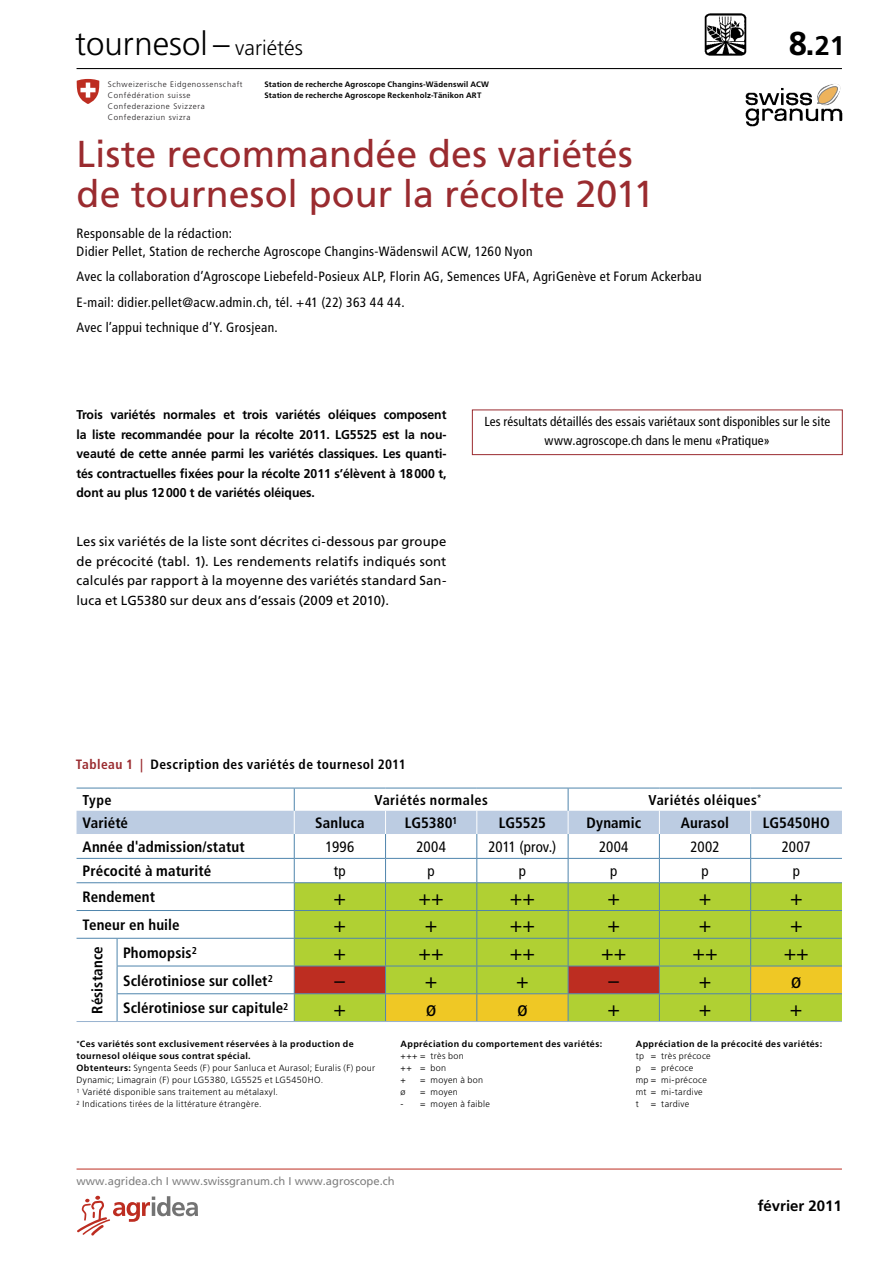
<style>
.page{position:relative;width:893px;height:1263px;background:#fff}
.page>*{position:absolute;margin:0;border:0;box-sizing:border-box;transform-origin:0 0}
.t1{font:37.5px/40.5px "Frutiger LT Std";color:#9a2b2f}
.t2{font:300 33px "Frutiger LT Std";color:#000}
.t3{font:700 33px "Frutiger LT Std";color:#000}
.t4{font:condensed 21px "Frutiger LT Std";color:#000}
.t5{font:700 condensed 15px "Frutiger LT Std";letter-spacing:.005em;color:#000}
.t6{font:condensed 15px "Frutiger LT Std";color:#000}
.t7{font:700 15px "Frutiger LT Std";color:#000}
.t8{font:700 condensed 14.25px "Frutiger LT Std";letter-spacing:.03em;color:#000}
.t9{font:condensed 13.5px/25.5px "Frutiger LT Std";letter-spacing:.03em;color:#000}
.t10{font:700 condensed 13.5px "Frutiger LT Std";letter-spacing:.03em;color:#000}
.t11{font:13.2px/19.5px "Frutiger LT Std";letter-spacing:.01em;color:#000;text-align:justify}
.t12{font:condensed 13.2px/19.5px "Frutiger LT Std";letter-spacing:.01em;color:#000;text-align:center}
.t13{font:700 12.75px/19.5px "Frutiger LT Std";letter-spacing:-.005em;color:#000;text-align:justify;scale:.96 1}
.t14{font:11.25px "Frutiger LT Std";color:#808080}
.t15{font:300 9px/12px "Frutiger LT Std";letter-spacing:.035em;color:#000}
.t16{font:700 9px "Frutiger LT Std";letter-spacing:.045em;color:#000}
.t17{font:700 7.95px/10.9px "Frutiger LT Std";letter-spacing:.015em;color:#191619}
.t18{font:300 7.95px/10.9px "Frutiger LT Std";letter-spacing:.08em;color:#1a1719}
.t19{font:700 7.8px/10.9px "Frutiger LT Std";letter-spacing:.025em;color:#000}
.s1{font-size:21px}
.s2{font-size:27px}
.s3{color:#191719}
.s4{color:#9a2b2f}
.s5{font-weight:700}
</style>
<div class="page">
<img style="left:745px;top:84px;width:98px;height:42px">
<hr style="left:77px;top:68px;width:765px;height:1px;background:#000">
<svg style="left:76px;top:79px;width:24px;height:25px"></svg>
<img style="left:704px;top:13px;width:43px;height:43px">
<hr style="left:77px;top:1021px;width:40px;height:1px;background:#98b2cf">
<hr style="left:117px;top:1021px;width:177px;height:1px;background:#98b2cf">
<hr style="left:294px;top:1021px;width:92px;height:1px;background:#98b2cf">
<hr style="left:386px;top:1021px;width:91px;height:1px;background:#98b2cf">
<hr style="left:477px;top:1021px;width:91px;height:1px;background:#98b2cf">
<hr style="left:568px;top:1021px;width:91px;height:1px;background:#98b2cf">
<hr style="left:659px;top:1021px;width:92px;height:1px;background:#98b2cf">
<hr style="left:751px;top:1021px;width:91px;height:1px;background:#98b2cf">
<svg style="left:77px;top:788px;width:765px;height:233px"></svg>
<div style="left:472px;top:410px;width:371px;height:45px;border:1px solid #9a2b2f"></div>
<svg style="left:77px;top:1196px;width:121px;height:39px"></svg>
<hr style="left:77px;top:1169px;width:765px;height:1px;background:#bd2d21">
<h2 class="t2" style="left:75px;top:24px;width:229px">tournesol – <span class="s1">variétés</span></h2>
<h2 class="t3" style="left:789px;top:24px;width:57px">8.<span class="s2">21</span></h2>
<p class="t19" style="left:264px;top:78px;width:226px">Station de recherche Agroscope Changins-Wädenswil ACW<br>Station de recherche Agroscope Reckenholz-Tänikon ART</p>
<p class="t18" style="left:108px;top:78px;width:136px">Schweizerische Eidgenossenschaft<br>Confédération suisse<br>Confederazione Svizzera<br>Confederaziun svizra</p>
<p class="t17" style="left:264px;top:78px;width:218px">Forschungsanstalt Agroscope Changins-Wädenswil ACW<br>Forschungsanstalt Agroscope <span class="s3">Reckenholz-Tänikon ART</span></p>
<h1 class="t1" style="left:77px;top:133px;width:579px">Liste recommandée des variétés de tournesol pour la récolte 2011</h1>
<h3 class="t9" style="left:77px;top:224px;width:457px;line-height:18px">Responsable de la rédaction:<br>Didier Pellet, Station de recherche Agroscope Changins-Wädenswil ACW, 1260 Nyon</h3>
<h3 class="t9" style="left:77px;top:264px;width:627px">Avec la collaboration d’Agroscope Liebefeld-Posieux ALP, Florin AG, Semences UFA, AgriGenève et Forum Ackerbau<br>E-mail: didier.pellet@acw.admin.ch, tél. +41 (22) 363 44 44.<br>Avec l’appui technique d’Y. Grosjean.</h3>
<p class="t13" style="left:77px;top:405px;width:387px">Trois variétés normales et trois variétés oléiques composent la liste recommandée pour la récolte 2011. LG5525 est la nou&shy;veauté de cette année parmi les variétés classiques. Les quanti&shy;tés contractuelles fixées pour la récolte 2011 s’élèvent à 18000 t, dont au plus 12000 t de variétés oléiques.</p>
<p class="t11" style="left:77px;top:532px;width:371px">Les six variétés de la liste sont décrites ci-dessous par groupe de précocité (tabl. 1). Les rendements relatifs indiqués sont calculés par rapport à la moyenne des variétés standard San&shy;luca et LG5380 sur deux ans d’essais (2009 et 2010).</p>
<h3 class="t12" style="left:484px;top:412px;width:347px">Les résultats détaillés des essais variétaux sont disponibles sur le site www.agroscope.ch dans le menu «Pratique»</h3>
<h3 class="t10" style="left:76px;top:756px;width:331px"><span class="s4">Tableau 1 |</span> Description des variétés de tournesol 2011</h3>
<h3 class="t8" style="left:83px;top:791px;width:31px">Type</h3>
<h3 class="t8" style="left:374px;top:791px;width:115px">Variétés normales</h3>
<h3 class="t8" style="left:648px;top:791px;width:115px">Variétés oléiques<sup>*</sup></h3>
<h3 class="t5" style="left:83px;top:814px;width:47px">Variété</h3>
<h3 class="t5" style="left:315px;top:814px;width:51px">Sanluca</h3>
<h3 class="t5" style="left:405px;top:814px;width:54px">LG5380<sup>1</sup></h3>
<h3 class="t5" style="left:499px;top:814px;width:48px">LG5525</h3>
<h3 class="t5" style="left:586px;top:814px;width:56px">Dynamic</h3>
<h3 class="t5" style="left:681px;top:814px;width:50px">Aurasol</h3>
<h3 class="t5" style="left:763px;top:814px;width:69px">LG5450HO</h3>
<h3 class="t5" style="left:83px;top:838px;width:164px">Année d'admission/statut</h3>
<h3 class="t6" style="left:326px;top:838px;width:30px">1996</h3>
<h3 class="t6" style="left:416px;top:838px;width:31px">2004</h3>
<h3 class="t6" style="left:489px;top:838px;width:69px">2011 (prov.)</h3>
<h3 class="t6" style="left:599px;top:838px;width:31px">2004</h3>
<h3 class="t6" style="left:691px;top:838px;width:30px">2002</h3>
<h3 class="t6" style="left:782px;top:838px;width:30px">2007</h3>
<h3 class="t5" style="left:83px;top:862px;width:130px">Précocité à maturité</h3>
<h3 class="t6" style="left:334px;top:862px;width:13px">tp</h3>
<h3 class="t6" style="left:428px;top:862px;width:9px">p</h3>
<h3 class="t6" style="left:519px;top:862px;width:9px">p</h3>
<h3 class="t6" style="left:610px;top:862px;width:9px">p</h3>
<h3 class="t6" style="left:701px;top:862px;width:9px">p</h3>
<h3 class="t6" style="left:793px;top:862px;width:9px">p</h3>
<h3 class="t5" style="left:83px;top:888px;width:74px">Rendement</h3>
<h3 class="t4" style="left:334px;top:885px;width:14px">+</h3>
<h3 class="t4" style="left:419px;top:885px;width:27px">++</h3>
<h3 class="t4" style="left:510px;top:885px;width:27px">++</h3>
<h3 class="t4" style="left:607px;top:885px;width:14px">+</h3>
<h3 class="t4" style="left:699px;top:885px;width:14px">+</h3>
<h3 class="t4" style="left:790px;top:885px;width:14px">+</h3>
<h3 class="t5" style="left:83px;top:916px;width:99px">Teneur en huile</h3>
<h3 class="t4" style="left:334px;top:913px;width:14px">+</h3>
<h3 class="t4" style="left:425px;top:913px;width:14px">+</h3>
<h3 class="t4" style="left:510px;top:913px;width:27px">++</h3>
<h3 class="t4" style="left:607px;top:913px;width:14px">+</h3>
<h3 class="t4" style="left:699px;top:913px;width:14px">+</h3>
<h3 class="t4" style="left:790px;top:913px;width:14px">+</h3>
<h3 class="t5" style="left:88px;top:1014px;width:69px;rotate:-90deg">Résistance</h3>
<h3 class="t5" style="left:123px;top:944px;width:75px">Phomopsis<sup>2</sup></h3>
<h3 class="t4" style="left:334px;top:940px;width:14px">+</h3>
<h3 class="t4" style="left:419px;top:940px;width:27px">++</h3>
<h3 class="t4" style="left:510px;top:940px;width:27px">++</h3>
<h3 class="t4" style="left:601px;top:940px;width:27px">++</h3>
<h3 class="t4" style="left:692px;top:940px;width:27px">++</h3>
<h3 class="t4" style="left:784px;top:940px;width:27px">++</h3>
<h3 class="t5" style="left:123px;top:971px;width:151px">Sclérotiniose sur collet<sup>2</sup></h3>
<h3 class="t4" style="left:335px;top:968px;width:12px">–</h3>
<h3 class="t4" style="left:425px;top:968px;width:14px">+</h3>
<h3 class="t4" style="left:516px;top:968px;width:14px">+</h3>
<h3 class="t4" style="left:608px;top:968px;width:12px">–</h3>
<h3 class="t4" style="left:699px;top:968px;width:14px">+</h3>
<h3 class="t4" style="left:791px;top:968px;width:12px">ø</h3>
<h3 class="t5" style="left:123px;top:999px;width:167px">Sclérotiniose sur capitule<sup>2</sup></h3>
<h3 class="t4" style="left:334px;top:996px;width:14px">+</h3>
<h3 class="t4" style="left:426px;top:996px;width:12px">ø</h3>
<h3 class="t4" style="left:517px;top:996px;width:12px">ø</h3>
<h3 class="t4" style="left:607px;top:996px;width:14px">+</h3>
<h3 class="t4" style="left:699px;top:996px;width:14px">+</h3>
<h3 class="t4" style="left:790px;top:996px;width:14px">+</h3>
<p class="t16" style="left:401px;top:1038px;width:203px">Appréciation du comportement des variétés:</p>
<p class="t15" style="left:401px;top:1050px;width:65px">+++ = très bon ++ = bon<br>+</p>
<p class="t15" style="left:77px;top:1038px;width:300px"><sup>*</sup><span class="s5">Ces variétés sont exclusivement réservées à la production de tournesol oléique sous contrat spécial.<br>Obtenteurs:</span> Syngenta Seeds (F) pour Sanluca et Aurasol; Euralis (F) pour Dynamic; Limagrain (F) pour LG5380, LG5525 et LG5450HO.<br><sup>1</sup> Variété disponible sans traitement au métalaxyl.<br><sup>2</sup> Indications tirées de la littérature étrangère.</p>
<p class="t16" style="left:636px;top:1038px;width:188px">Appréciation de la précocité des variétés:</p>
<p class="t15" style="left:636px;top:1050px;width:77px">tp = très précoce p = précoce<br>mp = mi-précoce mt = mi-tardive<br>t</p>
<p class="t15" style="left:420px;top:1074px;width:65px">= moyen à bon</p>
<p class="t15" style="left:401px;top:1086px;width:7px">ø</p>
<p class="t15" style="left:420px;top:1086px;width:39px">= moyen</p>
<p class="t15" style="left:401px;top:1098px;width:91px">- = moyen à faible</p>
<p class="t15" style="left:651px;top:1098px;width:40px">= tardive</p>
<p class="t14" style="left:77px;top:1175px;width:320px">www.agridea.ch I www.swissgranum.ch I www.agroscope.ch</p>
<h3 class="t7" style="left:758px;top:1196px;width:86px">février 2011</h3>
</div>
